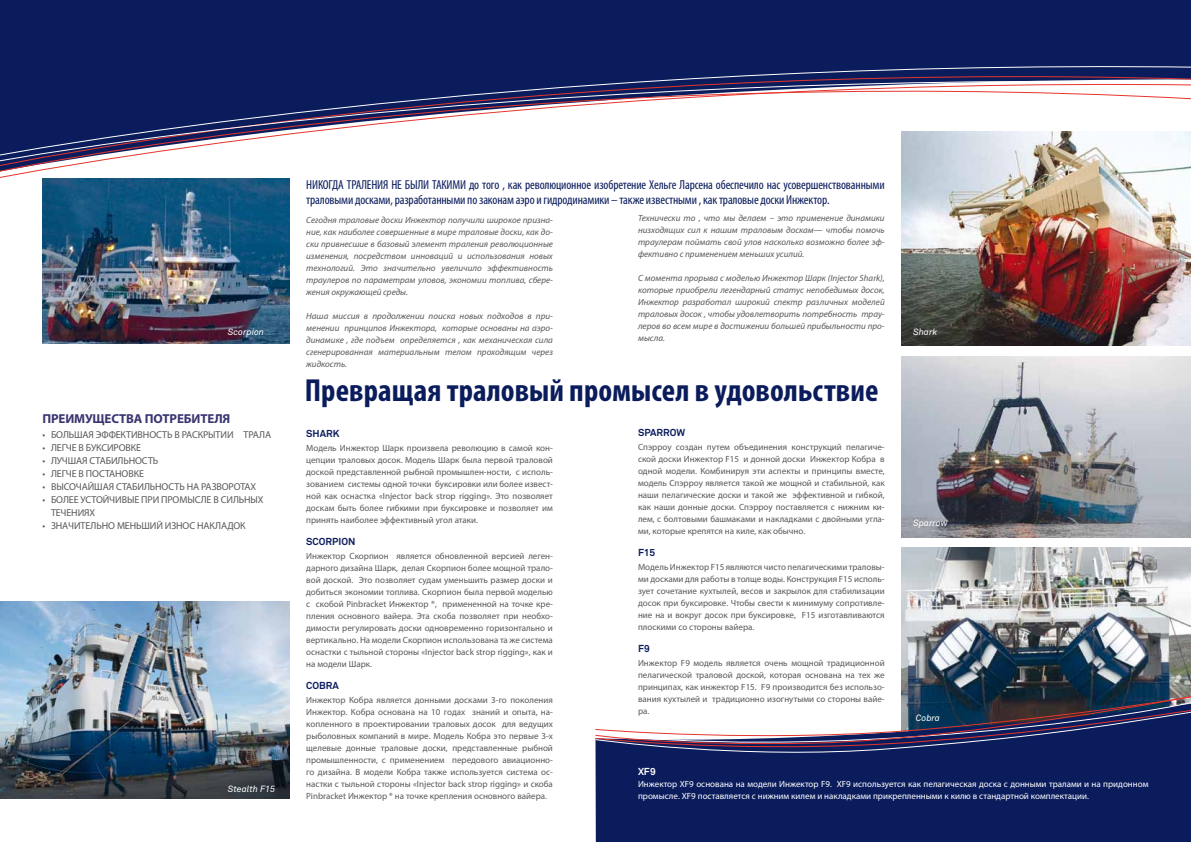
<style>
.page{position:relative;width:1191px;height:842px;background:#fff}
.page>*{position:absolute;margin:0;border:0;box-sizing:border-box;transform-origin:0 0}
.t1{font:700 condensed 32px "Myriad Pro";letter-spacing:.005em;color:#0a1c5c}
.t2{font:condensed 13px/15px "Myriad Pro";letter-spacing:-.01em;color:#0a1c5c}
.t3{font:700 13px "Myriad Pro";letter-spacing:-.01em;color:#383570}
.t4{font:10px/13px "Myriad Pro";letter-spacing:-.01em;color:#58585a}
.t5{font:700 10px "Akkurat";color:#0a1c5c}
.t6{font:700 10px "Akkurat";color:#fff}
.t7{font:9px/12px "Myriad Pro";color:#58585a;text-align:justify}
.t8{font:italic 9px/12px "Myriad Pro";color:#58585a;text-align:justify}
.t9{font:9px/12px "Myriad Pro";color:#fff}
.t10{font:italic 9px "Akkurat";color:#fff}
</style>
<div class="page">
<img style="left:901px;top:180px;width:290px;height:166px">
<img style="left:901px;top:356px;width:290px;height:182px">
<img style="left:901px;top:547px;width:290px;height:147px">
<div style="left:595px;top:760px;width:596px;height:82px;background:#0a1c5c"></div>
<svg style="left:595px;top:694px;width:596px;height:66px"></svg>
<img style="left:43px;top:180px;width:246px;height:164px">
<div style="left:0;top:0;width:1191px;height:58px;background:#0a1c5c"></div>
<svg style="left:0;top:174px;width:1156px;height:6px"></svg>
<hr style="left:0;top:58px;width:1191px;height:3px;background:#0a1c5c">
<svg style="left:0;top:61px;width:1191px;height:113px"></svg>
<svg style="left:0;top:69px;width:1191px;height:94px"></svg>
<img style="left:0;top:602px;width:289px;height:197px">
<p class="t10" style="left:228px;top:326px;width:38px">Scorpion</p>
<h2 class="t3" style="left:43px;top:410px;width:189px">ПРЕИМУЩЕСТВА ПОТРЕБИТЕЛЯ</h2>
<p class="t4" style="left:43px;top:428px;width:230px">• БОЛЬШАЯ ЭФФЕКТИВНОСТЬ В РАСКРЫТИИ ТРАЛА</p>
<p class="t4" style="left:43px;top:441px;width:100px">• ЛЕГЧЕ В БУКСИРОВКЕ</p>
<p class="t4" style="left:43px;top:454px;width:117px">• ЛУЧШАЯ СТАБИЛЬНОСТЬ</p>
<p class="t4" style="left:43px;top:467px;width:103px">• ЛЕГЧЕ В ПОСТАНОВКЕ</p>
<p class="t4" style="left:43px;top:480px;width:215px">• ВЫСОЧАЙШАЯ СТАБИЛЬНОСТЬ НА РАЗВОРОТАХ</p>
<p class="t4" style="left:51px;top:493px;width:214px;text-indent:-9px">• БОЛЕЕ УСТОЙЧИВЫЕ ПРИ ПРОМЫСЛЕ В СИЛЬНЫХ<br>ТЕЧЕНИЯХ</p>
<p class="t4" style="left:43px;top:519px;width:205px">• ЗНАЧИТЕЛЬНО МЕНЬШИЙ ИЗНОС НАКЛАДОК</p>
<p class="t10" style="left:228px;top:784px;width:49px">Stealth F15</p>
<p class="t2" style="left:306px;top:177px;width:580px">НИКОГДА ТРАЛЕНИЯ НЕ БЫЛИ ТАКИМИ до того , как революционное изобретение Хельге Ларсена обеспечило нас усовершенствованными траловыми досками, разработанными по законам аэро и гидродинамики – также известными , как траловые доски Инжектор.</p>
<p class="t8" style="left:306px;top:214px;width:248px">Сегодня траловые доски Инжектор получили широкое призна&shy;ние, как наиболее совершенные в мире траловые доски, как до&shy;ски привнесшие в базовый элемент траления революционные изменения, посредством инноваций и использования новых технологий. Это значительно увеличило эффективность траулеров по параметрам уловов, экономии топлива, сбере&shy;жения окружающей среды.</p>
<p class="t8" style="left:306px;top:310px;width:248px">Наша миссия в продолжении поиска новых подходов в при&shy;менении принципов Инжектора, которые основаны на аэро&shy;динамике , где подъем определяется , как механическая сила сгенерированная материальным телом проходящим через жидкость.</p>
<p class="t8" style="left:638px;top:212px;width:248px">Технически то , что мы делаем – это применение динамики низходящих сил к нашим траловым доскам— чтобы помочь траулерам поймать свой улов насколько возможно более эф&shy;фективно с применением меньших усилий.</p>
<p class="t8" style="left:638px;top:272px;width:248px">С момента прорыва с моделью Инжектор Шарк (Injector Shark), которые приобрели легендарный статус непобедимых досок, Инжектор разработал широкий спектр различных моделей траловых досок , чтобы удовлетворить потребность трау&shy;леров во всем мире в достижении большей прибыльности про&shy;мысла.</p>
<h1 class="t1" style="left:305px;top:370px;width:575px">Превращая траловый промысел в удовольствие</h1>
<p class="t10" style="left:913px;top:326px;width:26px">Shark</p>
<p class="t5" style="left:306px;top:427px;width:35px">SHARK</p>
<p class="t7" style="left:306px;top:442px;width:248px">Модель Инжектор Шарк произвела революцию в самой кон&shy;цепции траловых досок. Модель Шарк была первой траловой доской представленной рыбной промышлен-ности, с исполь&shy;зованием системы одной точки буксировки или более извест&shy;ной как оснастка «Injector back strop rigging». Это позволяет доскам быть более гибкими при буксировке и позволяет им принять наиболее эффективный угол атаки.</p>
<p class="t5" style="left:306px;top:535px;width:51px">SCORPION</p>
<p class="t7" style="left:306px;top:550px;width:248px">Инжектор Скорпион является обновленной версией леген&shy;дарного дизайна Шарк, делая Скорпион более мощной трало&shy;вой доской. Это позволяет судам уменьшить размер доски и добиться экономии топлива. Скорпион была первой моделью с скобой Pinbracket Инжектор ®, примененной на точке кре&shy;пления основного вайера. Эта скоба позволяет при необхо&shy;димости регулировать доски одновременно горизонтально и вертикально. На модели Скорпион использована та же система оснастки с тыльной стороны «Injector back strop rigging», как и на модели Шарк.</p>
<p class="t5" style="left:306px;top:679px;width:34px">COBRA</p>
<p class="t7" style="left:306px;top:694px;width:248px">Инжектор Кобра является донными досками 3-го поколения Инжектор. Кобра основана на 10 годах знаний и опыта, на&shy;копленного в проектировании траловых досок для ведущих рыболовных компаний в мире. Модель Кобра это первые 3-х щелевые донные траловые доски, представленные рыбной промышленности, с применением передового авиационно&shy;го дизайна. В модели Кобра также используется система ос&shy;настки с тыльной стороны «Injector back strop rigging» и скоба Pinbracket Инжектор ® на точке крепления основного вайера.</p>
<p class="t5" style="left:638px;top:427px;width:49px">SPARROW</p>
<p class="t7" style="left:638px;top:441px;width:248px">Спэрроу создан путем объединения конструкций пелагиче&shy;ской доски Инжектор F15 и донной доски Инжектор Кобра в одной модели. Комбинируя эти аспекты и принципы вместе, модель Спэрроу является такой же мощной и стабильной, как наши пелагические доски и такой же эффективной и гибкой, как наши донные доски. Спэрроу поставляется с нижним ки&shy;лем, с болтовыми башмаками и накладками с двойными угла&shy;ми, которые крепятся на киле, как обычно.</p>
<p class="t5" style="left:638px;top:547px;width:19px">F15</p>
<p class="t7" style="left:638px;top:561px;width:248px">Модель Инжектор F15 являются чисто пелагическими траловы&shy;ми досками для работы в толще воды. Конструкция F15 исполь&shy;зует сочетание кухтылей, весов и закрылок для стабилизации досок при буксировке. Чтобы свести к минимуму сопротивле&shy;ние на и вокруг досок при буксировке, F15 изготавливаются плоскими со стороны вайера.</p>
<p class="t5" style="left:638px;top:643px;width:13px">F9</p>
<p class="t7" style="left:638px;top:657px;width:248px">Инжектор F9 модель является очень мощной традиционной пелагической траловой доской, которая основана на тех же принципах, как инжектор F15. F9 производится без использо&shy;вания кухтылей и традиционно изогнутыми со стороны вайе&shy;ра.</p>
<p class="t10" style="left:913px;top:518px;width:36px">Sparrow</p>
<p class="t10" style="left:916px;top:713px;width:26px">Cobra</p>
<p class="t6" style="left:638px;top:765px;width:19px">XF9</p>
<p class="t9" style="left:638px;top:778px;width:512px">Инжектор XF9 основана на модели Инжектор F9. XF9 используется как пелагическая доска с донными тралами и на придонном промысле. XF9 поставляется с нижним килем и накладками прикрепленными к килю в стандартной комплектации.</p>
</div>
